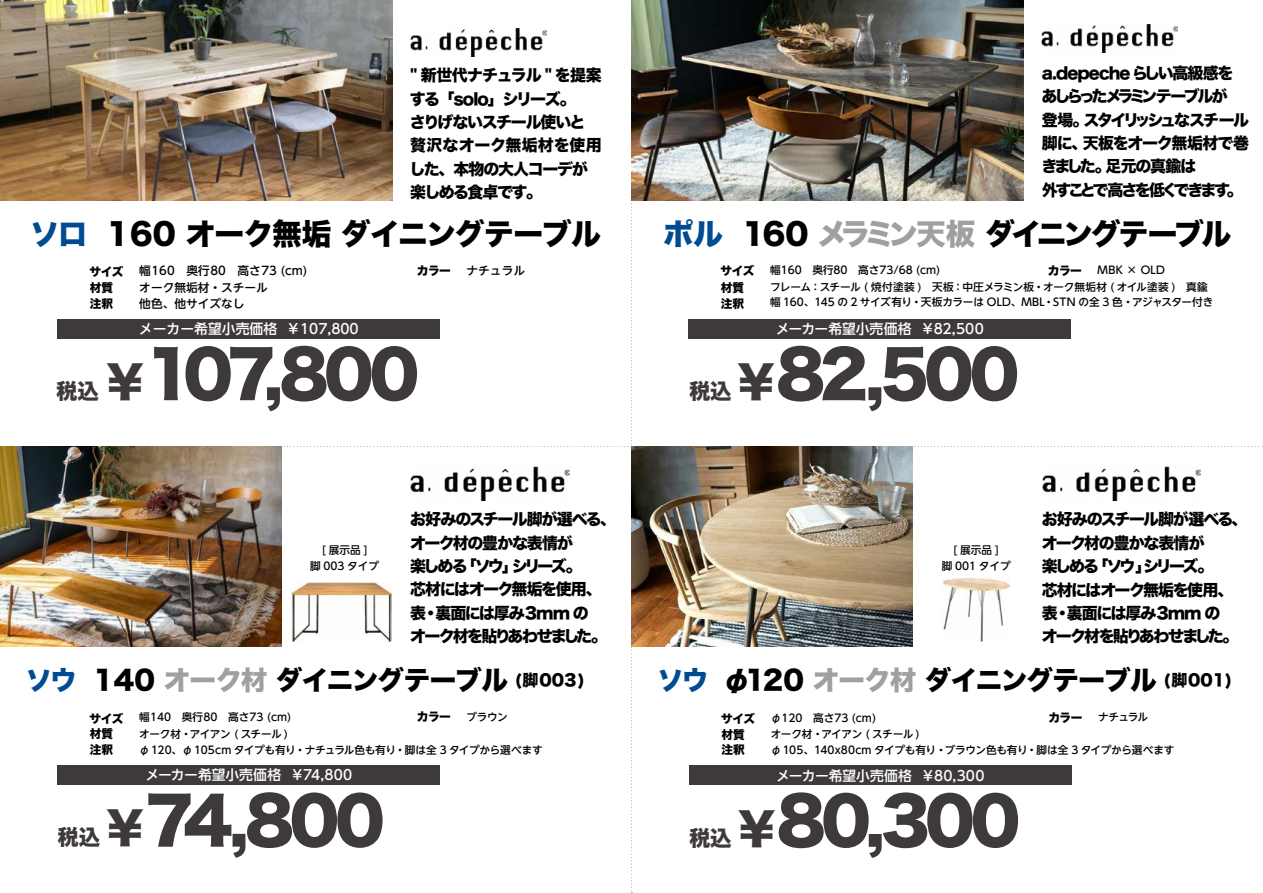
<style>
.page{position:relative;width:1263px;height:893px;background:#fff}
.page>*{position:absolute;margin:0;border:0;box-sizing:border-box;transform-origin:0 0}
.t1{font:63.75px "Hira Kaku Std W8";letter-spacing:-.07em;color:#3e3a39}
.t2{font:29.7px "Hira Kaku Std W8";letter-spacing:-.09em;color:#000}
.t3{font:29.7px "Hira Kaku Std W8";letter-spacing:-.045em;color:#000}
.t4{font:26.55px "Hira Kaku Std W8";letter-spacing:-.035em;color:#000}
.t5{font:15.9px/23.4px "Hira Kaku Std W8";letter-spacing:-.085em;color:#000}
.t6{font:15.9px/23.4px "Hira Kaku Std W8";letter-spacing:-.105em;color:#000}
.t7{font:15.9px/23.4px "Hira Kaku Std W8";letter-spacing:-.065em;color:#000}
.t8{font:500 13.8px "MJSUD Shin Go NT";color:#fff}
.t9{font:500 11.7px/15.9px "MJSUD Shin Go NT";color:#000}
.t10{font:11.7px/15.9px "Hira Kaku Std W8";letter-spacing:-.04em;color:#000}
.t11{font:500 10.65px/15.9px "MJSUD Shin Go NT";letter-spacing:-.005em;color:#000;text-align:center}
.t12{font:500 10.65px/15.9px "MJSUD Shin Go NT";letter-spacing:-.025em;color:#000}
.s1{color:#004b91}
.s2{font-size:21.3px}
.s3{font-size:44.7px}
.s4{color:#9fa0a0}
</style>
<div class="page">
<img style="left:631px;top:0;width:392px;height:200px">
<div style="left:688px;top:319px;width:383px;height:19px;background:#3e3a39"></div>
<img style="left:1042px;top:24px;width:136px;height:29px">
<img style="left:631px;top:447px;width:282px;height:200px">
<div style="left:689px;top:766px;width:383px;height:19px;background:#3e3a39"></div>
<img style="left:1042px;top:467px;width:158px;height:34px">
<img style="left:942px;top:578px;width:68px;height:64px">
<img style="left:0;top:446px;width:281px;height:201px">
<div style="left:58px;top:766px;width:382px;height:19px;background:#3e3a39"></div>
<img style="left:411px;top:467px;width:158px;height:34px">
<img style="left:291px;top:583px;width:101px;height:58px">
<img style="left:0;top:0;width:392px;height:200px">
<div style="left:58px;top:319px;width:382px;height:19px;background:#3e3a39"></div>
<img style="left:410px;top:28px;width:136px;height:28px">
<h3 class="t7" style="left:409px;top:64px;width:194px">" 新世代ナチュラル " を提案する「solo」シリーズ。<br>さりげないスチール使いと贅沢なオーク無垢材を使用した、本物の大人コーデが楽しめる食卓です。</h3>
<h2 class="t3" style="left:30px;top:217px;width:573px"><span class="s1">ソロ</span> 160 オーク無垢 ダイニングテーブル</h2>
<p class="t10" style="left:90px;top:280px;width:25px">材質注釈</p>
<p class="t10" style="left:417px;top:263px;width:35px">カラー</p>
<p class="t10" style="left:90px;top:264px;width:35px">サイズ</p>
<p class="t9" style="left:139px;top:263px;width:170px">幅160　奥行80　高さ73 (cm)</p>
<p class="t9" style="left:467px;top:262px;width:60px">ナチュラル</p>
<p class="t9" style="left:139px;top:279px;width:130px">オーク無垢材・スチール他色、他サイズなし</p>
<p class="t8" style="left:139px;top:319px;width:221px">メーカー希望小売価格 ￥107,800</p>
<h1 class="t1" style="left:56px;top:339px;width:364px"><span class="s2">税込</span> <span class="s3">¥</span>107,800</h1>
<h3 class="t5" style="left:410px;top:508px;width:207px">お好みのスチール脚が選べる、オーク材の豊かな表情が<br>楽しめる「ソウ」シリーズ。<br>芯材にはオーク無垢を使用、表・裏面には厚み3mm の<br>オーク材を貼りあわせました。</h3>
<h3 class="t4" style="left:26px;top:666px;width:561px"><span class="s1">ソウ</span> 140 <span class="s4">オーク材</span> ダイニングテーブル <sup>(脚003)</sup></h3>
<p class="t10" style="left:90px;top:726px;width:25px">材質注釈</p>
<p class="t11" style="left:310px;top:542px;width:70px">[ 展示品 ]<br>脚 003 タイプ</p>
<p class="t11" style="left:467px;top:709px;width:43px">ブラウン</p>
<p class="t10" style="left:417px;top:709px;width:35px">カラー</p>
<p class="t12" style="left:139px;top:726px;width:405px">オーク材・アイアン ( スチール )<br>φ120、φ105cm タイプも有り・ナチュラル色も有り・脚は全 3 タイプから選べます</p>
<p class="t10" style="left:90px;top:711px;width:35px">サイズ</p>
<p class="t11" style="left:139px;top:709px;width:153px">幅140　奥行80　高さ73 (cm)</p>
<p class="t8" style="left:145px;top:765px;width:208px">メーカー希望小売価格 ￥74,800</p>
<h1 class="t1" style="left:58px;top:785px;width:329px"><span class="s2">税込</span> <span class="s3">¥</span>74,800</h1>
<h3 class="t6" style="left:1041px;top:62px;width:209px">a.depeche らしい高級感をあしらったメラミンテーブルが<br>登場。スタイリッシュなスチール脚に、天板をオーク無垢材で巻きました。足元の真鍮は<br>外すことで高さを低くできます。</h3>
<h2 class="t2" style="left:663px;top:217px;width:569px"><span class="s1">ポル</span> 160 <span class="s4">メラミン天板</span> ダイニングテーブル</h2>
<p class="t10" style="left:721px;top:280px;width:25px">材質注釈</p>
<p class="t10" style="left:721px;top:263px;width:35px">サイズ</p>
<p class="t11" style="left:770px;top:262px;width:172px">幅160　奥行80　高さ73/68 (cm)</p>
<p class="t10" style="left:1048px;top:263px;width:35px">カラー</p>
<p class="t11" style="left:770px;top:279px;width:444px;line-height:14.9px;text-align:left">フレーム：スチール ( 焼付塗装 )　天板：中圧メラミン板・オーク無垢材 ( オイル塗装 )　真鍮幅 160、145 の 2 サイズ有り・天板カラーは OLD、MBL・STN の全 3 色・アジャスター付き</p>
<p class="t11" style="left:1097px;top:262px;width:69px">MBK × OLD</p>
<p class="t8" style="left:776px;top:319px;width:209px">メーカー希望小売価格 ￥82,500</p>
<h1 class="t1" style="left:689px;top:339px;width:332px"><span class="s2">税込</span> <span class="s3">¥</span>82,500</h1>
<h3 class="t5" style="left:1042px;top:508px;width:207px">お好みのスチール脚が選べる、オーク材の豊かな表情が<br>楽しめる「ソウ」シリーズ。<br>芯材にはオーク無垢を使用、表・裏面には厚み3mm の<br>オーク材を貼りあわせました。</h3>
<h3 class="t4" style="left:657px;top:666px;width:577px"><span class="s1">ソウ</span> φ120 <span class="s4">オーク材</span> ダイニングテーブル <sup>(脚001)</sup></h3>
<p class="t10" style="left:721px;top:726px;width:25px">材質注釈</p>
<p class="t11" style="left:942px;top:542px;width:70px">[ 展示品 ]<br>脚 001 タイプ</p>
<p class="t10" style="left:1048px;top:709px;width:35px">カラー</p>
<p class="t12" style="left:771px;top:726px;width:405px">オーク材・アイアン ( スチール )<br>φ105、140x80cm タイプも有り・ブラウン色も有り・脚は全 3 タイプから選べます</p>
<p class="t11" style="left:1098px;top:709px;width:51px">ナチュラル</p>
<p class="t10" style="left:721px;top:711px;width:35px">サイズ</p>
<p class="t11" style="left:771px;top:709px;width:107px">φ120　高さ73 (cm)</p>
<p class="t8" style="left:776px;top:766px;width:210px">メーカー希望小売価格 ￥80,300</p>
<h1 class="t1" style="left:689px;top:786px;width:333px"><span class="s2">税込</span> <span class="s3">¥</span>80,300</h1>
</div>
